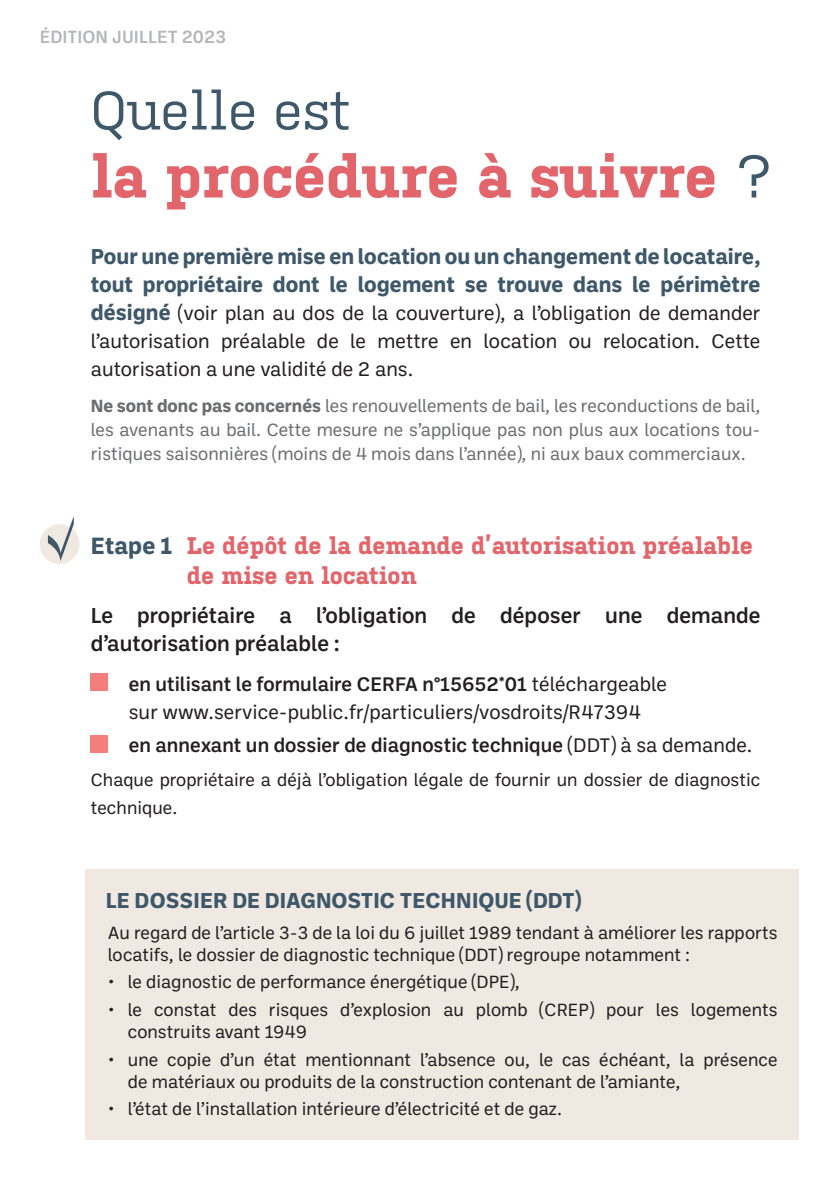
<style>
.page{position:relative;width:840px;height:1191px;background:#fff}
.page>*{position:absolute;margin:0;border:0;box-sizing:border-box;transform-origin:0 0}
.t1{font:700 60px "Kulturista";color:#e2656b}
.t2{font:54px "Kulturista";color:#3e586a}
.t3{font:700 24px/29.6px "Kulturista";color:#e2656b}
.t4{font:700 22px/28px "Ballinger";color:#3e586a}
.t5{font:500 22px/28px "Ballinger";color:#231f20}
.t6{font:20px/28px "Ballinger";color:#231f20;text-align:justify}
.t7{font:500 20px "Ballinger";color:#231f20}
.t8{font:18px/22px "Ballinger";color:#231f20}
.t9{font:18px/24px "Ballinger";color:#6c6d70;text-align:justify}
.t10{font:500 18px "Ballinger";color:#b4b5b8}
.s1{font-weight:400;color:#3e586a}
.s2{font-weight:700;font-size:22px;color:#3e586a}
.s3{font-weight:700}
.s4{font-family:"Ballinger";color:#3e586a}
.s5{font-weight:500}
.s6{font-weight:400}
</style>
<div class="page">
<div style="left:85px;top:869px;width:712px;height:270px;background:#f0e9e2"></div>
<div style="left:91px;top:673px;width:17px;height:17px;background:#f37e7b"></div>
<div style="left:91px;top:735px;width:17px;height:17px;background:#f37e7b"></div>
<div style="left:40px;top:524px;width:39px;height:40px;background:#f0e9e2;border-radius:50%"></div>
<svg style="left:48px;top:516px;width:26px;height:45px"></svg>
<p class="t10" style="left:40px;top:26px;width:188px">ÉDITION JUILLET 2023</p>
<h2 class="t2" style="left:91px;top:79px;width:261px">Quelle est</h2>
<h1 class="t1" style="left:91px;top:142px;width:683px">la procédure à suivre <span class="s1">?</span></h1>
<p class="t4" style="left:91px;top:243px;width:671px">Pour une première mise en location ou un changement de locataire, tout propriétaire dont le logement se trouve dans le périmètre</p>
<p class="t6" style="left:91px;top:299px;width:670px"><span class="s2">désigné</span> (voir plan au dos de la couverture), a l’obligation de demander l’autorisation préalable de le mettre en location ou relocation. Cette autorisation a une validité de 2 ans.</p>
<p class="t9" style="left:91px;top:393px;width:670px"><span class="s3">Ne sont donc pas concernés</span> les renouvellements de bail, les reconductions de bail, les avenants au bail. Cette mesure ne s’applique pas non plus aux locations tou&shy;ristiques saisonnières (moins de 4 mois dans l’année), ni aux baux commerciaux.</p>
<h3 class="t3" style="left:187px;top:531px;width:567px;text-indent:-96px"><span class="s4">Etape 1</span> Le dépôt de la demande d’autorisation préalable de mise en location</h3>
<p class="t5" style="left:91px;top:602px;width:670px">Le propriétaire a l’obligation de déposer une demande d’autorisation préalable :</p>
<p class="t6" style="left:129px;top:670px;width:539px"><span class="s5">en utilisant le formulaire CERFA n°15652*01</span> téléchargeable sur www.service-public.fr/particuliers/vosdroits/R47394</p>
<p class="t7" style="left:129px;top:734px;width:624px">en annexant un dossier de diagnostic technique <span class="s6">(DDT) à sa demande.</span></p>
<p class="t8" style="left:91px;top:766px;width:670px;line-height:28px">Chaque propriétaire a déjà l’obligation légale de fournir un dossier de diagnostic technique.</p>
<p class="t4" style="left:106px;top:886px;width:476px">LE DOSSIER DE DIAGNOSTIC TECHNIQUE (DDT)</p>
<p class="t8" style="left:108px;top:921px;width:670px">Au regard de l’article 3-3 de la loi du 6 juillet 1989 tendant à améliorer les rapports locatifs, le dossier de diagnostic technique (DDT) regroupe notamment :</p>
<p class="t8" style="left:108px;top:971px;width:413px">• le diagnostic de performance énergétique (DPE),</p>
<p class="t8" style="left:128px;top:998px;width:650px;text-indent:-20px">• le constat des risques d’explosion au plomb (CREP) pour les logements construits avant 1949</p>
<p class="t8" style="left:128px;top:1048px;width:650px;text-indent:-20px">• une copie d’un état mentionnant l’absence ou, le cas échéant, la présence de matériaux ou produits de la construction contenant de l’amiante,</p>
<p class="t8" style="left:108px;top:1098px;width:455px">• l’état de l’installation intérieure d’électricité et de gaz.</p>
</div>
